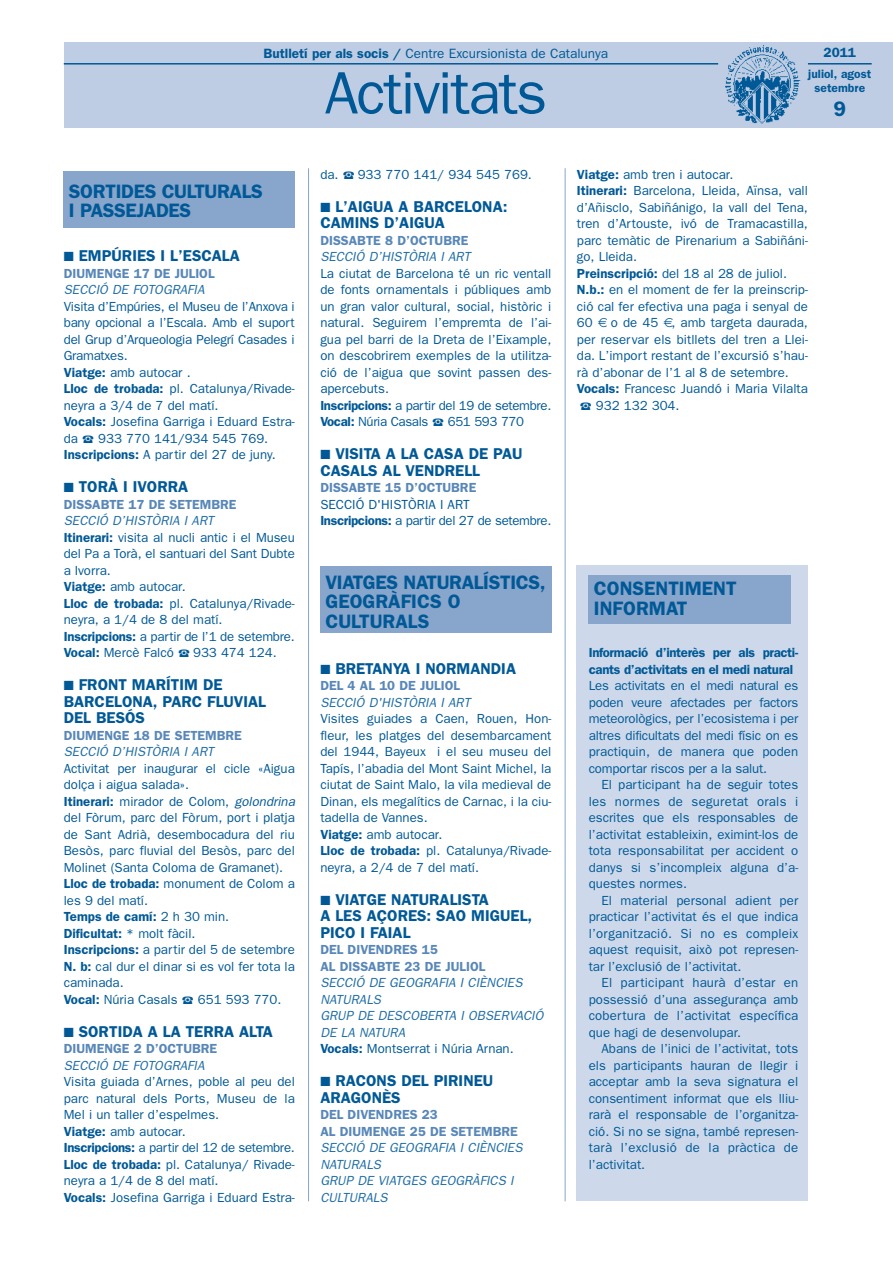
<style>
.page{position:relative;width:893px;height:1263px;background:#fff}
.page>*{position:absolute;margin:0;border:0;box-sizing:border-box;transform-origin:0 0}
.t1{font:60px "Franklin Gothic";letter-spacing:-.03em;color:#005996}
.t2{font:600 21px "Franklin Gothic";color:#005996}
.t3{font:600 19.5px/19.5px "Franklin Gothic";letter-spacing:-.02em;color:#005996}
.t4{font:600 19.5px/19.5px "Franklin Gothic";color:#005996}
.t5{font:600 15.75px/16.5px "Franklin Gothic";color:#005996}
.t6{font:13.5px "Franklin Gothic";color:#005996}
.t7{font:600 13.5px "Franklin Gothic";color:#005996}
.t8{font:13.2px/16.5px "Franklin Gothic";color:#005996}
.t9{font:italic 13.2px/16.5px "Franklin Gothic";color:#206ea6}
.t10{font:600 13.2px/16.5px "Franklin Gothic";color:#5887b8}
.t11{font:600 13.2px/16.5px "Franklin Gothic";letter-spacing:-.025em;color:#005996}
.t12{font:600 12px/13.5px "Franklin Gothic";color:#005996;text-align:center}
.s1{font-weight:600}
.s2{font-family:"European Pi Four";font-size:12px}
.s3{font-style:italic;color:#206ea6}
.s4{font-style:italic}
.s5{font-weight:600;font-style:normal;color:#005996}
.s6{font-style:normal;color:#005996}
</style>
<div class="page">
<div style="left:577px;top:566px;width:231px;height:635px;background:#cdd9ea"></div>
<div style="left:64px;top:43px;width:829px;height:85px;background:#becde3"></div>
<hr style="left:808px;top:63px;width:64px;height:2px;background:#005996">
<hr style="left:64px;top:63px;width:654px;height:2px;background:#005996">
<img style="left:725px;top:46px;width:75px;height:78px">
<hr style="left:308px;top:168px;width:1px;height:1033px;background:#88a5cc">
<hr style="left:565px;top:168px;width:1px;height:1033px;background:#88a5cc">
<div style="left:64px;top:171px;width:231px;height:57px;background:#88a5cc"></div>
<div style="left:320px;top:566px;width:231px;height:66px;background:#88a5cc"></div>
<div style="left:589px;top:575px;width:202px;height:49px;background:#88a5cc"></div>
<p class="t6" style="left:264px;top:45px;width:346px"><span class="s1">Butlletí per als socis /</span> Centre Excursionista de Catalunya</p>
<h1 class="t1" style="left:325px;top:58px;width:224px">Activitats</h1>
<p class="t7" style="left:824px;top:45px;width:34px">2011</p>
<p class="t12" style="left:808px;top:67px;width:65px">juliol, agost setembre</p>
<h2 class="t2" style="left:833px;top:97px;width:14px">9</h2>
<h3 class="t3" style="left:69px;top:181px;width:195px">SORTIDES CULTURALS<br>I PASSEJADES</h3>
<p class="t5" style="left:64px;top:247px;width:178px">■ EMPÚRIES I L’ESCALA</p>
<p class="t10" style="left:64px;top:265px;width:152px">DIUMENGE 17 DE JULIOL</p>
<p class="t9" style="left:64px;top:281px;width:142px">SECCIÓ DE FOTOGRAFIA</p>
<p class="t8" style="left:64px;top:298px;width:233px">Visita d’Empúries, el Museu de l’Anxova i bany opcional a l’Escala. Amb el suport del Grup d’Arqueologia Pelegrí Casades i<br>Gramatxes.<br><span class="s1">Viatge:</span> amb autocar .<br><span class="s1">Lloc de trobada:</span> pl. Catalunya/Rivade&shy;neyra a 3/4 de 7 del matí.<br><span class="s1">Vocals:</span> Josefina Garriga i Eduard Estra&shy;da <span class="s2">-</span> 933 770 141/934 545 769.<br><span class="s1">Inscripcions:</span> A partir del 27 de juny.</p>
<p class="t5" style="left:64px;top:478px;width:126px">■ TORÀ I IVORRA</p>
<p class="t10" style="left:64px;top:496px;width:174px">DISSABTE 17 DE SETEMBRE</p>
<p class="t8" style="left:64px;top:512px;width:233px"><span class="s3">SECCIÓ D’HISTÒRIA I ART<br></span><span class="s1">Itinerari:</span> visita al nucli antic i el Museu del Pa a Torà, el santuari del Sant Dubte a Ivorra.<br><span class="s1">Viatge:</span> amb autocar.<br><span class="s1">Lloc de trobada:</span> pl. Catalunya/Rivade&shy;neyra, a 1/4 de 8 del matí.<br><span class="s1">Inscripcions:</span> a partir de l’1 de setembre.<br><span class="s1">Vocal:</span> Mercè Falcó <span class="s2">-</span> 933 474 124.</p>
<p class="t5" style="left:64px;top:676px;width:204px">■ FRONT MARÍTIM DE<br>BARCELONA, PARC FLUVIAL<br>DEL BESÓS</p>
<p class="t10" style="left:64px;top:727px;width:180px">DIUMENGE 18 DE SETEMBRE</p>
<p class="t9" style="left:64px;top:743px;width:152px">SECCIÓ D’HISTÒRIA I ART</p>
<p class="t8" style="left:64px;top:760px;width:233px">Activitat per inaugurar el cicle «Aigua dolça i aigua salada».<br><span class="s1">Itinerari:</span> mirador de Colom, <span class="s4">golondrina </span>del Fòrum, parc del Fòrum, port i platja de Sant Adrià, desembocadura del riu<br>Besòs, parc fluvial del Besòs, parc del<br>Molinet (Santa Coloma de Gramanet).<br><span class="s1">Lloc de trobada:</span> monument de Colom a les 9 del matí.<br><span class="s1">Temps de camí:</span> 2 h 30 min.<br><span class="s1">Dificultat:</span> * molt fàcil.<br><span class="s1">Inscripcions:</span> a partir del 5 de setembre<br><span class="s1">N. b:</span> cal dur el dinar si es vol fer tota la caminada.<br><span class="s1">Vocal:</span> Núria Casals <span class="s2">-</span> 651 593 770.</p>
<p class="t5" style="left:64px;top:1023px;width:211px">■ SORTIDA A LA TERRA ALTA</p>
<p class="t10" style="left:64px;top:1040px;width:155px">DIUMENGE 2 D’OCTUBRE</p>
<p class="t9" style="left:64px;top:1057px;width:142px">SECCIÓ DE FOTOGRAFIA</p>
<p class="t8" style="left:64px;top:1073px;width:233px">Visita guiada d’Arnes, poble al peu del parc natural dels Ports, Museu de la Mel i un taller d’espelmes.<br><span class="s1">Viatge:</span> amb autocar.<br><span class="s1">Inscripcions:</span> a partir del 12 de setembre.<br><span class="s1">Lloc de trobada:</span> pl. Catalunya/ Rivade&shy;neyra a 1/4 de 8 del matí.<br><span class="s1">Vocals:</span> Josefina Garriga i Eduard Estra-</p>
<p class="t8" style="left:320px;top:166px;width:213px">da. <span class="s2">-</span> 933 770 141/ 934 545 769.</p>
<p class="t5" style="left:320px;top:198px;width:189px">■ L’AIGUA A BARCELONA:<br>CAMINS D’AIGUA</p>
<p class="t10" style="left:320px;top:232px;width:150px">DISSABTE 8 D’OCTUBRE</p>
<p class="t9" style="left:320px;top:248px;width:152px">SECCIÓ D’HISTÒRIA I ART</p>
<p class="t8" style="left:320px;top:265px;width:233px">La ciutat de Barcelona té un ric ventall de fonts ornamentals i públiques amb un gran valor cultural, social, històric i natural. Seguirem l’empremta de l’ai&shy;gua pel barri de la Dreta de l’Eixample, on descobrirem exemples de la utilitza&shy;ció de l’aigua que sovint passen des&shy;apercebuts.<br><span class="s1">Inscripcions:</span> a partir del 19 de setembre.<br><span class="s1">Vocal:</span> Núria Casals <span class="s2">-</span> 651 593 770</p>
<p class="t5" style="left:320px;top:445px;width:204px">■ VISITA A LA CASA DE PAU<br>CASALS AL VENDRELL</p>
<p class="t10" style="left:320px;top:479px;width:157px">DISSABTE 15 D’OCTUBRE</p>
<p class="t8" style="left:320px;top:496px;width:233px">SECCIÓ D'HISTÒRIA I ART<br><span class="s1">Inscripcions:</span> a partir del 27 de setembre.</p>
<h3 class="t3" style="left:325px;top:572px;width:222px">VIATGES NATURALÍSTICS,<br>GEOGRÀFICS O<br>CULTURALS</h3>
<p class="t5" style="left:320px;top:660px;width:197px">■ BRETANYA I NORMANDIA</p>
<p class="t10" style="left:320px;top:677px;width:141px">DEL 4 AL 10 DE JULIOL</p>
<p class="t9" style="left:320px;top:694px;width:152px">SECCIÓ D'HISTÒRIA I ART</p>
<p class="t8" style="left:320px;top:710px;width:233px">Visites guiades a Caen, Rouen, Hon&shy;fleur, les platges del desembarcament del 1944, Bayeux i el seu museu del Tapís, l’abadia del Mont Saint Michel, la ciutat de Saint Malo, la vila medieval de Dinan, els megalítics de Carnac, i la ciu&shy;tadella de Vannes.<br><span class="s1">Viatge:</span> amb autocar.<br><span class="s1">Lloc de trobada:</span> pl. Catalunya/Rivade&shy;neyra, a 2/4 de 7 del matí.</p>
<p class="t5" style="left:320px;top:891px;width:213px">■ VIATGE NATURALISTA<br>A LES AÇORES: SAO MIGUEL,<br>PICO I FAIAL</p>
<p class="t10" style="left:320px;top:941px;width:166px">DEL DIVENDRES 15<br>AL DISSABTE 23 DE JULIOL</p>
<p class="t9" style="left:320px;top:974px;width:225px">SECCIÓ DE GEOGRAFIA I CIÈNCIES<br>NATURALS<br>GRUP DE DESCOBERTA I OBSERVACIÓ<br>DE LA NATURA<br><span class="s5">Vocals:</span> <span class="s6">Montserrat i Núria Arnan.</span></p>
<p class="t5" style="left:320px;top:1072px;width:174px">■ RACONS DEL PIRINEU<br>ARAGONÈS</p>
<p class="t10" style="left:320px;top:1106px;width:199px">DEL DIVENDRES 23<br>AL DIUMENGE 25 DE SETEMBRE</p>
<p class="t9" style="left:320px;top:1139px;width:204px">SECCIÓ DE GEOGRAFIA I CIÈNCIES<br>NATURALS<br>GRUP DE VIATGES GEOGRÀFICS I<br>CULTURALS</p>
<p class="t8" style="left:577px;top:166px;width:233px"><span class="s1">Viatge:</span> amb tren i autocar.<br><span class="s1">Itinerari:</span> Barcelona, Lleida, Aïnsa, vall d’Añisclo, Sabiñánigo, la vall del Tena, tren d’Artouste, ivó de Tramacastilla, parc temàtic de Pirenarium a Sabiñáni&shy;go, Lleida.<br><span class="s1">Preinscripció:</span> del 18 al 28 de juliol.<br><span class="s1">N.b.:</span> en el moment de fer la preinscrip&shy;ció cal fer efectiva una paga i senyal de<br>60</p>
<p class="t8" style="left:577px;top:314px;width:233px;text-indent:34px">o de 45 , amb targeta daurada, per reservar els bitllets del tren a Llei&shy;da. L’import restant de l’excursió s’hau&shy;rà d’abonar de l’1 al 8 de setembre.<br><span class="s1">Vocals:</span> Francesc Juandó i Maria Vilalta</p>
<p class="t8" style="left:580px;top:397px;width:101px"><span class="s2">-</span> 932 132 304.</p>
<h3 class="t4" style="left:594px;top:579px;width:144px">CONSENTIMENT<br>INFORMAT</h3>
<p class="t11" style="left:589px;top:644px;width:211px">Informació d’interès per als practi&shy;cants d’activitats en el medi natural</p>
<p class="t8" style="left:589px;top:677px;width:211px;text-align:justify">Les activitats en el medi natural es poden veure afectades per factors meteorològics, per l’ecosistema i per altres dificultats del medi físic on es practiquin, de manera que poden comportar riscos per a la salut.</p>
<p class="t8" style="left:589px;top:776px;width:211px;text-align:justify;text-indent:13px">El participant ha de seguir totes les normes de seguretat orals i escrites que els responsables de l’activitat estableixin, eximint-los de tota responsabilitat per accident o danys si s’incompleix alguna d’a&shy;questes normes.</p>
<p class="t8" style="left:589px;top:892px;width:211px;text-align:justify;text-indent:13px">El material personal adient per practicar l’activitat és el que indica l’organització. Si no es compleix aquest requisit, això pot represen&shy;tar l’exclusió de l’activitat.</p>
<p class="t8" style="left:589px;top:974px;width:211px;text-align:justify;text-indent:13px">El participant haurà d’estar en possessió d’una assegurança amb cobertura de l’activitat específica que hagi de desenvolupar.</p>
<p class="t8" style="left:589px;top:1040px;width:211px;text-align:justify;text-indent:13px">Abans de l’inici de l’activitat, tots els participants hauran de llegir i acceptar amb la seva signatura el consentiment informat que els lliu&shy;rarà el responsable de l’organitza&shy;ció. Si no se signa, també represen&shy;tarà l’exclusió de la pràctica de l’activitat.</p>
</div>
